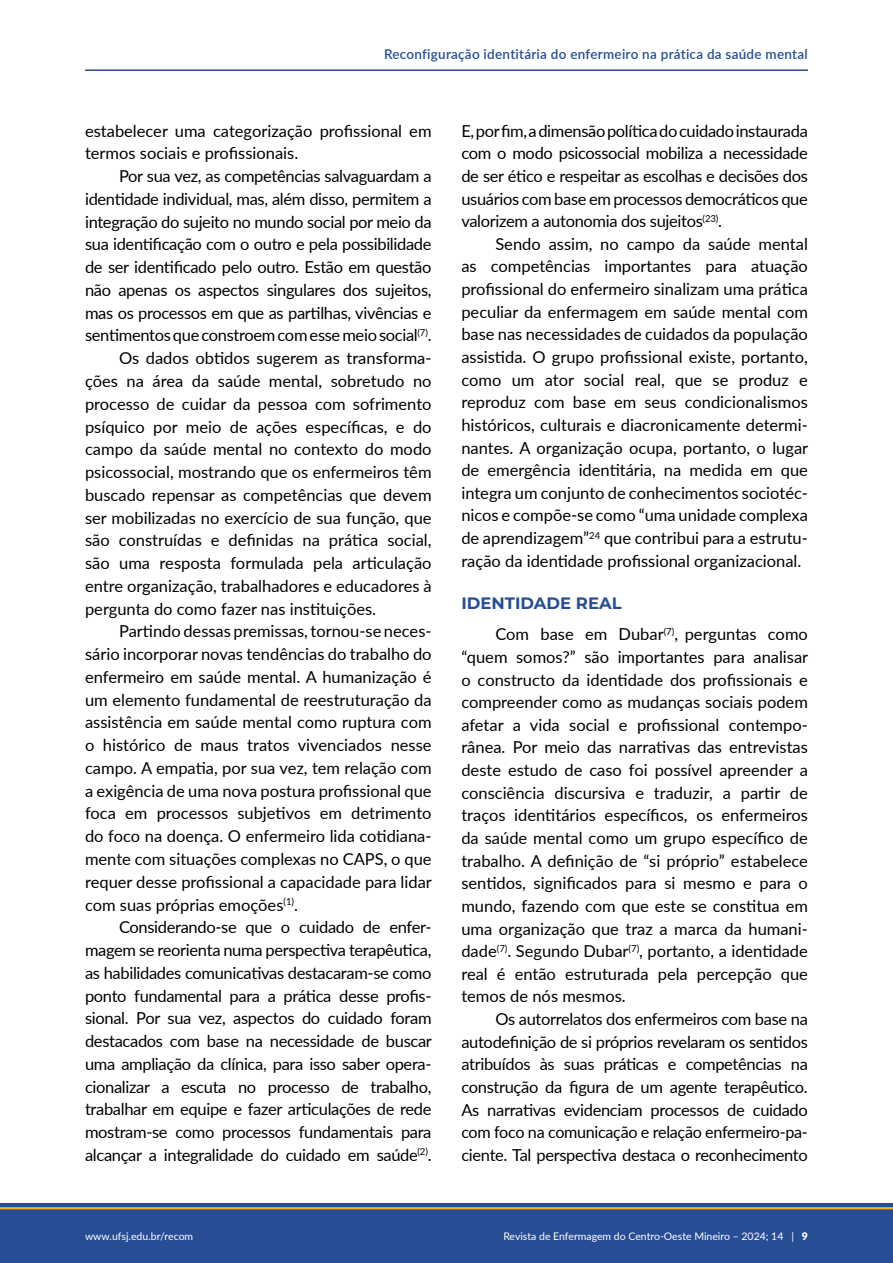
<style>
.page{position:relative;width:893px;height:1263px;background:#fff}
.page>*{position:absolute;margin:0;border:0;box-sizing:border-box;transform-origin:0 0}
.TXT{font:16.5px/22.8px "Lato";color:#000;text-align:justify}
.SUB1{font:700 16.5px "Montserrat";color:#274d95}
.t1{font:600 13.5px "Lato";letter-spacing:.02em;color:#274d95}
.t2{font:10.5px "Lato";color:#fff}
.s1{font-weight:900}
</style>
<div class="page">
<div style="left:0;top:1203px;width:893px;height:60px;background:#274d95"></div>
<hr style="left:0;top:1207px;width:893px;height:2px;background:#ffb011">
<hr style="left:85px;top:69px;width:723px;height:2px;background:#274d95">
<p class="t1" style="left:384px;top:44px;width:425px">Reconfiguração identitária do enfermeiro na prática da saúde mental</p>
<p class="TXT" style="left:85px;top:118px;width:348px">estabelecer uma categorização profissional em termos sociais e profissionais.</p>
<p class="TXT" style="left:85px;top:164px;width:348px;text-indent:34px">Por sua vez, as competências salvaguardam a identidade individual, mas, além disso, permitem a integração do sujeito no mundo social por meio da sua identificação com o outro e pela possibilidade de ser identificado pelo outro. Estão em questão não apenas os aspectos singulares dos sujeitos, mas os processos em que as partilhas, vivências e sentimentos que constroem com esse meio social<sup>(7)</sup>.</p>
<p class="TXT" style="left:85px;top:346px;width:348px;text-indent:34px">Os dados obtidos sugerem as transforma&shy;ções na área da saúde mental, sobretudo no processo de cuidar da pessoa com sofrimento psíquico por meio de ações específicas, e do campo da saúde mental no contexto do modo psicossocial, mostrando que os enfermeiros têm buscado repensar as competências que devem ser mobilizadas no exercício de sua função, que são construídas e definidas na prática social, são uma resposta formulada pela articulação entre organização, trabalhadores e educadores à pergunta do como fazer nas instituições.</p>
<p class="TXT" style="left:85px;top:619px;width:348px;text-indent:34px">Partindo dessas premissas, tornou-se neces&shy;sário incorporar novas tendências do trabalho do enfermeiro em saúde mental. A humanização é um elemento fundamental de reestruturação da assistência em saúde mental como ruptura com o histórico de maus tratos vivenciados nesse campo. A empatia, por sua vez, tem relação com a exigência de uma nova postura profissional que foca em processos subjetivos em detrimento do foco na doença. O enfermeiro lida cotidiana&shy;mente com situações complexas no CAPS, o que requer desse profissional a capacidade para lidar com suas próprias emoções<sup>(1)</sup>.</p>
<p class="TXT" style="left:85px;top:915px;width:348px;text-indent:34px">Considerando-se que o cuidado de enfer&shy;magem se reorienta numa perspectiva terapêutica, as habilidades comunicativas destacaram-se como ponto fundamental para a prática desse profis&shy;sional. Por sua vez, aspectos do cuidado foram destacados com base na necessidade de buscar uma ampliação da clínica, para isso saber opera&shy;cionalizar a escuta no processo de trabalho, trabalhar em equipe e fazer articulações de rede mostram-se como processos fundamentais para alcançar a integralidade do cuidado em saúde<sup>(2)</sup>.</p>
<p class="TXT" style="left:461px;top:119px;width:348px">E, por fim, a dimensão política do cuidado instaurada com o modo psicossocial mobiliza a necessidade de ser ético e respeitar as escolhas e decisões dos usuários com base em processos democráticos que valorizem a autonomia dos sujeitos<sup>(23)</sup>.</p>
<p class="TXT" style="left:461px;top:232px;width:348px;text-indent:34px">Sendo assim, no campo da saúde mental as competências importantes para atuação profissional do enfermeiro sinalizam uma prática peculiar da enfermagem em saúde mental com base nas necessidades de cuidados da população assistida. O grupo profissional existe, portanto, como um ator social real, que se produz e reproduz com base em seus condicionalismos históricos, culturais e diacronicamente determi&shy;nantes. A organização ocupa, portanto, o lugar de emergência identitária, na medida em que integra um conjunto de conhecimentos sociotéc&shy;nicos e compõe-se como “uma unidade complexa de aprendizagem”<sup>24</sup> que contribui para a estrutu&shy;ração da identidade profissional organizacional.</p>
<p class="SUB1" style="left:461px;top:591px;width:162px">IDENTIDADE REAL</p>
<p class="TXT" style="left:461px;top:622px;width:348px;text-indent:34px">Com base em Dubar<sup>(7)</sup>, perguntas como “quem somos?” são importantes para analisar o constructo da identidade dos profissionais e compreender como as mudanças sociais podem afetar a vida social e profissional contempo&shy;rânea. Por meio das narrativas das entrevistas deste estudo de caso foi possível apreender a consciência discursiva e traduzir, a partir de traços identitários específicos, os enfermeiros da saúde mental como um grupo específico de trabalho. A definição de “si próprio” estabelece sentidos, significados para si mesmo e para o mundo, fazendo com que este se constitua em uma organização que traz a marca da humani&shy;dade<sup>(7)</sup>. Segundo Dubar<sup>(7)</sup>, portanto, a identidade real é então estruturada pela percepção que temos de nós mesmos.</p>
<p class="TXT" style="left:461px;top:1007px;width:348px;text-indent:34px">Os autorrelatos dos enfermeiros com base na autodefinição de si próprios revelaram os sentidos atribuídos às suas práticas e competências na construção da figura de um agente terapêutico.<br>As narrativas evidenciam processos de cuidado com foco na comunicação e relação enfermeiro-pa&shy;ciente. Tal perspectiva destaca o reconhecimento</p>
<p class="t2" style="left:85px;top:1228px;width:110px">www.ufsj.edu.br/recom</p>
<p class="t2" style="left:503px;top:1228px;width:306px">Revista de Enfermagem do Centro-Oeste Mineiro – 2024; 14 | <span class="s1">9</span></p>
</div>
